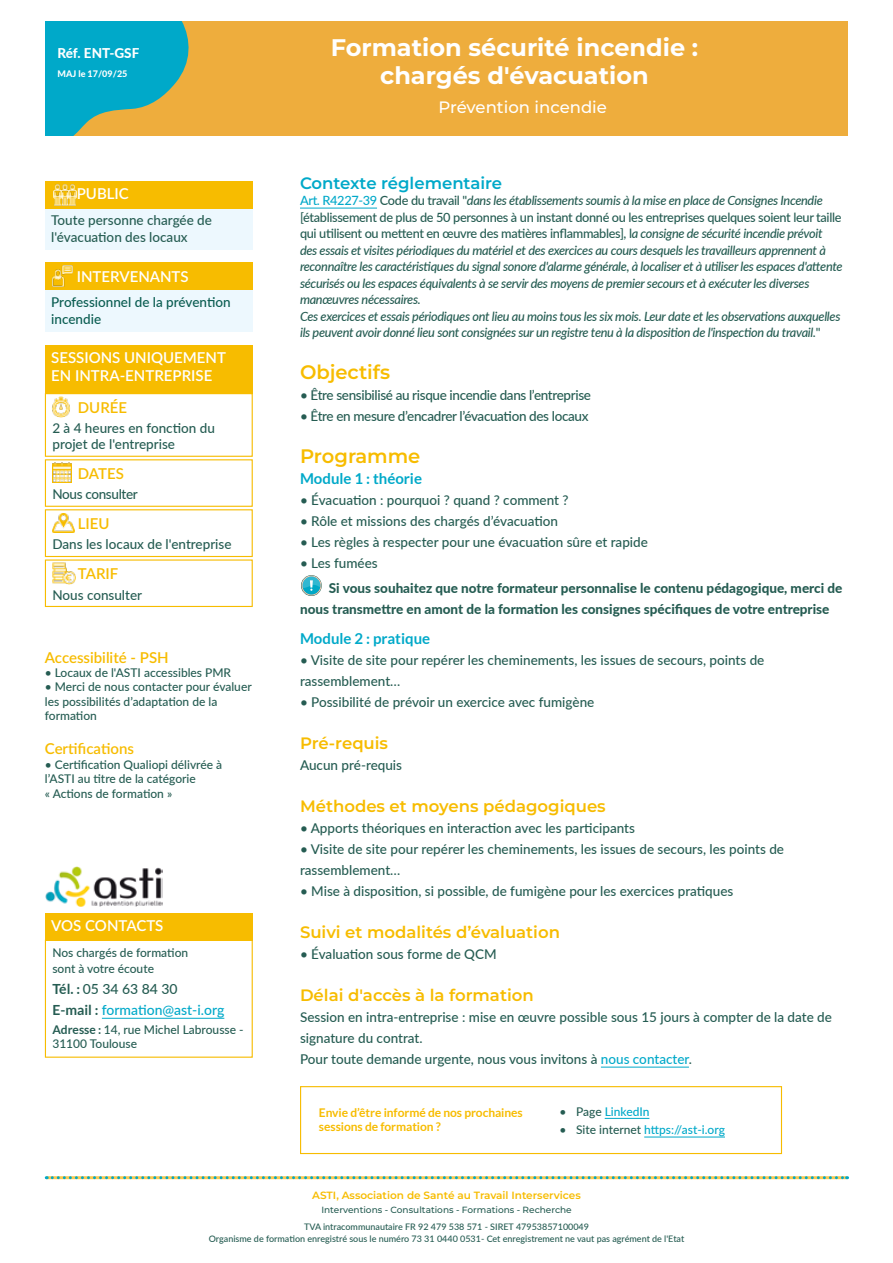
<style>
.page{position:relative;width:893px;height:1263px;background:#fff}
.page>*{position:absolute;margin:0;border:0;box-sizing:border-box;transform-origin:0 0}
.t1{font:700 24px/28.2px "Montserrat";color:#fff;text-align:center}
.t2{font:600 19.5px "Montserrat";color:#f7bc00}
.t3{font:600 16.5px "Montserrat";color:#f7bc00}
.t4{font:600 16.5px "Montserrat";color:#00a9c9}
.t5{font:500 16.5px "Montserrat";color:#fff}
.t6{font:600 15px/18px "Lato";color:#fff}
.t7{font:600 15px "Lato";color:#f7bc00}
.t8{font:700 15px "Lato";color:#00a9c9}
.t9{font:500 13.95px/21px "Lato";color:#00a9c9}
.t10{font:500 13.5px/21px "Lato";color:#255c52}
.t11{font:800 13.5px/21px "Lato";color:#255c52}
.t12{font:500 13.5px "Lato";letter-spacing:-.025em;color:#255c52}
.t13{font:500 13.5px/16.2px "Lato";color:#095c51}
.t14{font:800 13.5px "Lato";color:#fff}
.t15{font:italic 500 12.75px/16.5px "Lato";letter-spacing:-.025em;color:#255c52}
.t16{font:500 12px/14.4px "Lato";color:#255c52}
.t17{font:700 12px/14.4px "Lato";letter-spacing:-.005em;color:#f7bc00}
.t18{font:500 12px "Lato";color:#00a9c9}
.t19{font:600 10.5px "Montserrat";color:#f7bc00}
.t20{font:500 9px/12px "Lato";color:#255c52;text-align:center}
.t21{font:500 9px "Montserrat";color:#255c52}
.t22{font:800 9px "Lato";color:#fff}
.s1{font-weight:700;color:#255c52}
.s2{color:#255c52}
.s3{font-weight:700}
.s4{font-style:normal;color:#00a9c9}
.s5{font-style:normal}
.s6{color:#00a9c9}
</style>
<div class="page">
<div style="left:21px;top:21px;width:827px;height:115px;background:#eead3d"></div>
<svg style="left:45px;top:21px;width:144px;height:115px"></svg>
<div style="left:0;top:0;width:45px;height:238px;background:#fff"></div>
<svg style="left:46px;top:1176px;width:802px;height:3px;background:#a2c082"></svg>
<div style="left:45px;top:263px;width:208px;height:27px;background:#f7bc00"></div>
<div style="left:45px;top:290px;width:208px;height:42px;background:#edf8fe"></div>
<img style="left:52px;top:265px;width:21px;height:22px">
<hr style="left:300px;top:208px;width:77px;height:1px;background:#00a9c9">
<hr style="left:601px;top:1067px;width:88px;height:1px;background:#00a9c9">
<div style="left:45px;top:208px;width:208px;height:42px;background:#edf8fe"></div>
<div style="left:45px;top:181px;width:208px;height:27px;background:#f7bc00"></div>
<img style="left:53px;top:184px;width:23px;height:22px">
<div style="left:45px;top:393px;width:208px;height:64px;border:1px solid #f7bc00"></div>
<img style="left:52px;top:397px;width:18px;height:21px">
<div style="left:45px;top:345px;width:208px;height:49px;background:#f7bc00"></div>
<div style="left:45px;top:559px;width:208px;height:48px;border:1px solid #f7bc00"></div>
<div style="left:45px;top:459px;width:208px;height:48px;border:1px solid #f7bc00"></div>
<img style="left:53px;top:463px;width:19px;height:19px">
<div style="left:45px;top:509px;width:208px;height:48px;border:1px solid #f7bc00"></div>
<img style="left:53px;top:562px;width:23px;height:22px">
<img style="left:52px;top:513px;width:23px;height:19px">
<svg style="left:301px;top:575px;width:21px;height:21px"></svg>
<img style="left:45px;top:866px;width:118px;height:40px">
<hr style="left:102px;top:1018px;width:122px;height:1px;background:#00a9c9">
<div style="left:45px;top:940px;width:208px;height:118px;border:1px solid #f7bc00"></div>
<div style="left:45px;top:913px;width:208px;height:27px;background:#f7bc00"></div>
<hr style="left:605px;top:1118px;width:44px;height:1px;background:#00a9c9">
<hr style="left:644px;top:1137px;width:81px;height:1px;background:#00a9c9">
<div style="left:300px;top:1086px;width:482px;height:68px;border:1px solid #f7bc00"></div>
<p class="t14" style="left:57px;top:48px;width:83px">Réf. ENT-GSF</p>
<p class="t22" style="left:57px;top:71px;width:71px">MAJ le 17/09/25</p>
<p class="t6" style="left:77px;top:184px;width:54px">PUBLIC</p>
<p class="t10" style="left:51px;top:212px;width:162px;line-height:16.2px">Toute personne chargée de l'évacuation des locaux</p>
<p class="t6" style="left:77px;top:268px;width:113px">INTERVENANTS</p>
<p class="t13" style="left:51px;top:294px;width:181px">Professionnel de la prévention incendie</p>
<p class="t6" style="left:51px;top:348px;width:176px">SESSIONS UNIQUEMENT<br>EN INTRA-ENTREPRISE</p>
<p class="t7" style="left:78px;top:399px;width:51px">DURÉE</p>
<p class="t10" style="left:52px;top:419px;width:164px;line-height:16.2px">2 à 4 heures en fonction du projet de l'entreprise</p>
<p class="t7" style="left:78px;top:465px;width:48px">DATES</p>
<p class="t12" style="left:52px;top:487px;width:87px">Nous consulter</p>
<p class="t7" style="left:78px;top:515px;width:33px">LIEU</p>
<p class="t10" style="left:52px;top:533px;width:181px">Dans les locaux de l'entreprise</p>
<p class="t7" style="left:78px;top:565px;width:42px">TARIF</p>
<p class="t10" style="left:52px;top:584px;width:91px">Nous consulter</p>
<p class="t7" style="left:45px;top:649px;width:125px">Accessibilité - PSH</p>
<p class="t16" style="left:45px;top:665px;width:188px">• Locaux de l'ASTI accessibles PMR</p>
<p class="t16" style="left:45px;top:680px;width:208px">• Merci de nous contacter pour évaluer les possibilités d’adaptation de la formation</p>
<p class="t7" style="left:45px;top:738px;width:91px">Certifications</p>
<p class="t16" style="left:45px;top:757px;width:179px">• Certification Qualiopi délivrée à l’ASTI au titre de la catégorie<br>« Actions de formation »</p>
<p class="t6" style="left:51px;top:916px;width:114px">VOS CONTACTS</p>
<p class="t16" style="left:52px;top:944px;width:137px;line-height:16.2px">Nos chargés de formation sont à votre écoute</p>
<p class="t9" style="left:52px;top:978px;width:173px"><span class="s1">Tél. :</span> <span class="s2">05 34 63 84 30<br></span><span class="s1">E-mail :</span> formation@ast-i.org</p>
<p class="t16" style="left:52px;top:1022px;width:193px"><span class="s3">Adresse :</span> 14, rue Michel Labrousse -<br>31100 Toulouse</p>
<h1 class="t1" style="left:331px;top:35px;width:369px">Formation sécurité incendie : chargés d'évacuation</h1>
<p class="t5" style="left:438px;top:98px;width:170px">Prévention incendie</p>
<p class="t4" style="left:300px;top:176px;width:204px">Contexte réglementaire</p>
<p class="t15" style="left:300px;top:193px;width:544px"><span class="s4">Art. R4227-39</span> <span class="s5">Code du travail "</span>dans les établissements soumis à la mise en place de Consignes Incendie <span class="s5">[établissement de plus de 50 personnes à un instant donné ou les entreprises quelques soient leur taille qui utilisent ou mettent en œuvre des matières inflammables], l</span>a consigne de sécurité incendie prévoit des essais et visites périodiques du matériel et des exercices au cours desquels les travailleurs apprennent à reconnaître les caractéristiques du signal sonore d'alarme générale, à localiser et à utiliser les espaces d'attente sécurisés ou les espaces équivalents à se servir des moyens de premier secours et à exécuter les diverses manœuvres nécessaires.<br>Ces exercices et essais périodiques ont lieu au moins tous les six mois. Leur date et les observations auxquelles ils peuvent avoir donné lieu sont consignées sur un registre tenu à la disposition de l'inspection du travail.<span class="s5">"</span></p>
<h2 class="t2" style="left:300px;top:364px;width:92px">Objectifs</h2>
<p class="t12" style="left:300px;top:388px;width:293px">• Être sensibilisé au risque incendie dans l’entreprise</p>
<p class="t12" style="left:300px;top:406px;width:290px">• Être en mesure d’encadrer l’évacuation des locaux</p>
<h2 class="t2" style="left:300px;top:448px;width:122px">Programme</h2>
<p class="t8" style="left:300px;top:473px;width:124px">Module 1 : théorie</p>
<p class="t10" style="left:300px;top:489px;width:270px">• Évacuation : pourquoi ? quand ? comment ?</p>
<p class="t10" style="left:300px;top:510px;width:260px">• Rôle et missions des chargés d’évacuation</p>
<p class="t10" style="left:300px;top:531px;width:349px">• Les règles à respecter pour une évacuation sûre et rapide</p>
<p class="t10" style="left:300px;top:553px;width:79px">• Les fumées</p>
<p class="t11" style="left:300px;top:579px;width:544px;text-indent:29px">Si vous souhaitez que notre formateur personnalise le contenu pédagogique, merci de nous transmettre en amont de la formation les consignes spécifiques de votre entreprise</p>
<p class="t8" style="left:300px;top:632px;width:132px">Module 2 : pratique</p>
<p class="t10" style="left:300px;top:649px;width:466px">• Visite de site pour repérer les cheminements, les issues de secours, points de rassemblement…</p>
<p class="t10" style="left:300px;top:691px;width:296px">• Possibilité de prévoir un exercice avec fumigène</p>
<p class="t3" style="left:300px;top:736px;width:90px">Pré-requis</p>
<p class="t10" style="left:300px;top:754px;width:104px">Aucun pré-requis</p>
<p class="t3" style="left:300px;top:799px;width:307px">Méthodes et moyens pédagogiques</p>
<p class="t10" style="left:300px;top:817px;width:337px">• Apports théoriques en interaction avec les participants</p>
<p class="t10" style="left:300px;top:838px;width:486px">• Visite de site pour repérer les cheminements, les issues de secours, les points de rassemblement…</p>
<p class="t10" style="left:300px;top:880px;width:435px">• Mise à disposition, si possible, de fumigène pour les exercices pratiques</p>
<p class="t3" style="left:300px;top:925px;width:261px">Suivi et modalités d’évaluation</p>
<p class="t10" style="left:300px;top:943px;width:198px">• Évaluation sous forme de QCM</p>
<p class="t3" style="left:300px;top:988px;width:235px">Délai d'accès à la formation</p>
<p class="t10" style="left:300px;top:1006px;width:533px">Session en intra-entreprise : mise en œuvre possible sous 15 jours à compter de la date de signature du contrat.<br>Pour toute demande urgente, nous vous invitons à <span class="s6">nous contacter</span>.</p>
<p class="t17" style="left:319px;top:1106px;width:205px">Envie d’être informé de nos prochaines sessions de formation ?</p>
<p class="t18" style="left:560px;top:1102px;width:91px"><span class="s2">• Page</span> LinkedIn</p>
<p class="t18" style="left:560px;top:1121px;width:167px"><span class="s2">• Site internet</span> https://ast-i.org</p>
<p class="t19" style="left:312px;top:1191px;width:270px">ASTI, Association de Santé au Travail Interservices</p>
<p class="t21" style="left:321px;top:1204px;width:252px">Interventions - Consultations - Formations - Recherche</p>
<p class="t20" style="left:209px;top:1220px;width:477px">TVA intracommunautaire FR 92 479 538 571 - SIRET 47953857100049<br>Organisme de formation enregistré sous le numéro 73 31 0440 0531- Cet enregistrement ne vaut pas agrément de l'Etat</p>
</div>
